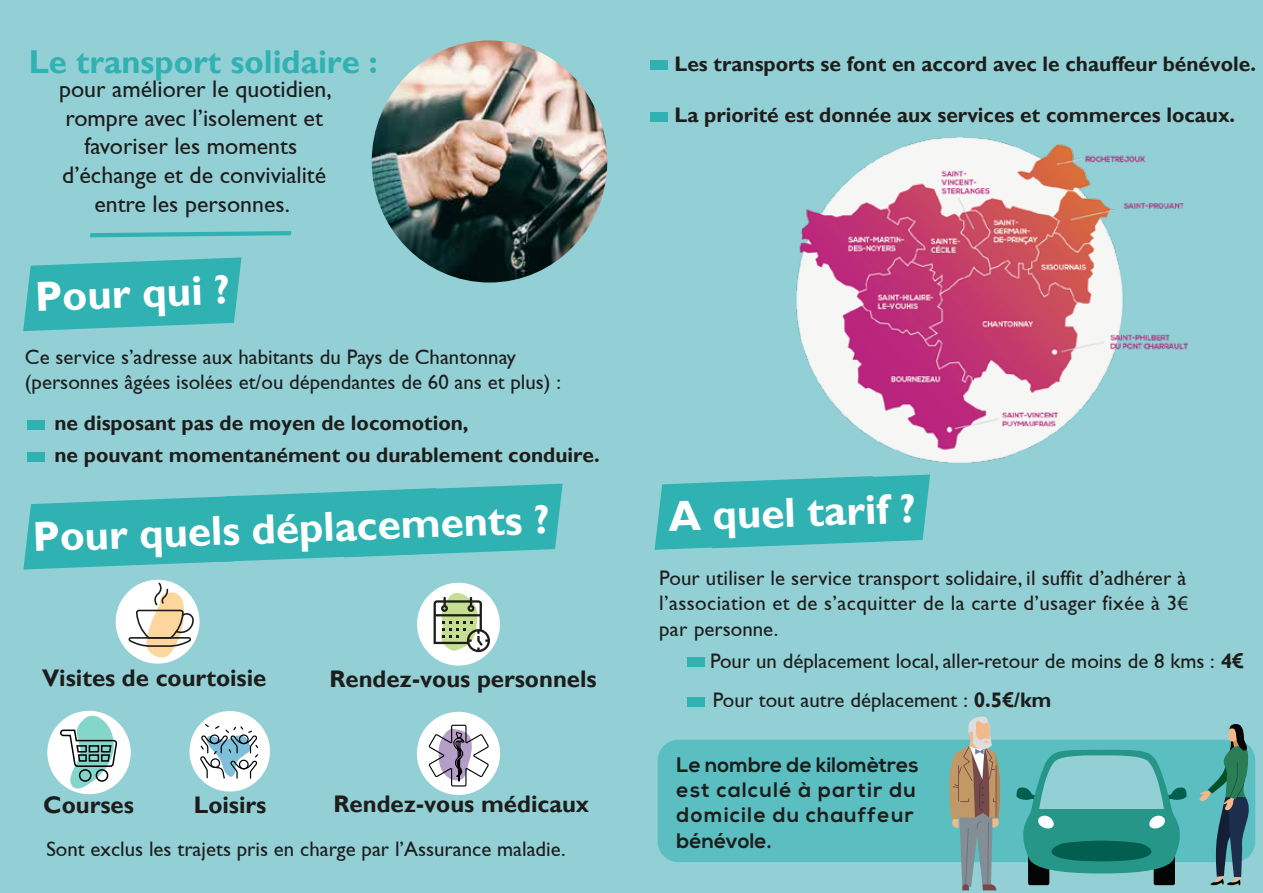
<style>
.page{position:relative;width:1263px;height:893px;background:#93d0d6}
.page>*{position:absolute;margin:0;border:0;box-sizing:border-box;transform-origin:0 0}
.t1{font:700 42px "Gill Sans";color:#fff}
.t2{font:700 33px "Gill Sans";color:#30b2b3}
.t3{font:24px/28.8px "Gill Sans";color:#1d1d1b;text-align:center}
.t4{font:700 24px "Gill Sans";color:#1d1d1b}
.t5{font:21px/25.2px "Gill Sans";color:#1d1d1b}
.t6{font:700 21px/31.5px "Gill Sans";color:#1d1d1b}
.t7{font:700 21px/25.2px "Nexa";letter-spacing:.065em;color:#1d1d1b}
.s1{font-family:"Myriad Pro"}
.s2{font-weight:700}
.s3{font-family:"Nexa";font-weight:700}
</style>
<div class="page">
<svg style="left:90px;top:231px;width:201px;height:6px"></svg>
<svg style="left:23px;top:257px;width:218px;height:74px;background:#3eb6b8"></svg>
<svg style="left:23px;top:484px;width:540px;height:86px"></svg>
<svg style="left:655px;top:484px;width:272px;height:66px;background:#3db6b7"></svg>
<img style="left:372px;top:40px;width:235px;height:243px">
<div style="left:657px;top:740px;width:598px;height:122px;background:#5bbfc2;border-radius:21px"></div>
<svg style="left:1016px;top:750px;width:170px;height:135px"></svg>
<svg style="left:1198px;top:724px;width:56px;height:162px"></svg>
<svg style="left:949px;top:716px;width:53px;height:174px"></svg>
<img style="left:668px;top:137px;width:520px;height:370px">
<div style="left:116px;top:580px;width:84px;height:84px;background:#fff;border-radius:50%"></div>
<svg style="left:128px;top:582px;width:66px;height:76px"></svg>
<div style="left:417px;top:583px;width:83px;height:83px;background:#fff;border-radius:50%"></div>
<div style="left:47px;top:711px;width:84px;height:83px;background:#fff;border-radius:50%"></div>
<svg style="left:47px;top:716px;width:70px;height:79px"></svg>
<div style="left:96px;top:769px;width:12px;height:13px;border:2px solid #000;border-radius:50%"></div>
<div style="left:79px;top:769px;width:13px;height:13px;border:2px solid #000;border-radius:50%"></div>
<div style="left:189px;top:711px;width:81px;height:80px;background:#fff;border-radius:50%"></div>
<svg style="left:200px;top:724px;width:58px;height:55px"></svg>
<div style="left:417px;top:712px;width:83px;height:83px;background:#fff;border-radius:50%"></div>
<svg style="left:428px;top:593px;width:62px;height:202px"></svg>
<div style="left:28px;top:420px;width:17px;height:10px;background:#30b2b3"></div>
<div style="left:28px;top:453px;width:17px;height:9px;background:#30b2b3"></div>
<div style="left:650px;top:60px;width:17px;height:10px;background:#30b2b3"></div>
<div style="left:650px;top:112px;width:17px;height:9px;background:#30b2b3"></div>
<div style="left:687px;top:657px;width:17px;height:9px;background:#30b2b3"></div>
<div style="left:687px;top:697px;width:17px;height:9px;background:#30b2b3"></div>
<h2 class="t2" style="left:29px;top:42px;width:350px">Le transport solidaire :</h2>
<p class="t3" style="left:59px;top:74px;width:274px">pour améliorer le quotidien, rompre avec l’isolement et favoriser les moments d’échange et de convivialité entre les personnes.</p>
<h1 class="t1" style="left:34px;top:271px;width:197px;rotate:-2deg">Pour qui ?</h1>
<p class="t5" style="left:25px;top:344px;width:538px">Ce service s’adresse aux habitants du Pays de Chantonnay (personnes âgées isolées et/ou dépendantes de 60 ans et plus) :</p>
<p class="t6" style="left:54px;top:408px;width:547px">ne disposant pas de moyen de locomotion,<br>ne pouvant momentanément ou durablement conduire.</p>
<p class="t6" style="left:674px;top:48px;width:583px">Les transports se font en accord avec le chauffeur bénévole.</p>
<p class="t6" style="left:674px;top:99px;width:562px">La priorité est donnée aux services et commerces locaux.</p>
<h1 class="t1" style="left:32px;top:512px;width:519px;rotate:-2deg">Pour quels déplacements ?</h1>
<h1 class="t1" style="left:668px;top:492px;width:249px;rotate:-2deg">A quel tarif ?</h1>
<p class="t4" style="left:42px;top:663px;width:226px">Visites de courtoisie</p>
<p class="t4" style="left:329px;top:665px;width:269px">Rendez-vous personnels</p>
<p class="t4" style="left:43px;top:791px;width:92px">Courses</p>
<p class="t4" style="left:333px;top:789px;width:257px">Rendez-vous médicaux</p>
<p class="t4" style="left:194px;top:791px;width:74px">Loisirs</p>
<p class="t5" style="left:46px;top:836px;width:521px">Sont exclus les trajets pris en charge par l’Assurance maladie.</p>
<p class="t5" style="left:659px;top:565px;width:531px;text-align:justify">Pour utiliser le service transport solidaire, il suffit d’adhérer à l’association et de s’acquitter de la carte d’usager fixée à 3<span class="s1">€ </span>par personne.</p>
<p class="t5" style="left:710px;top:641px;width:535px;line-height:39px">Pour un déplacement local, aller-retour de moins de 8 kms : <span class="s2">4</span><span class="s3">€<br></span>Pour tout autre déplacement : <span class="s2">0.5</span><span class="s3">€</span><span class="s2">/km</span></p>
<p class="t7" style="left:676px;top:753px;width:244px">Le nombre de kilomètres est calculé à partir du domicile du chauffeur bénévole.</p>
</div>
